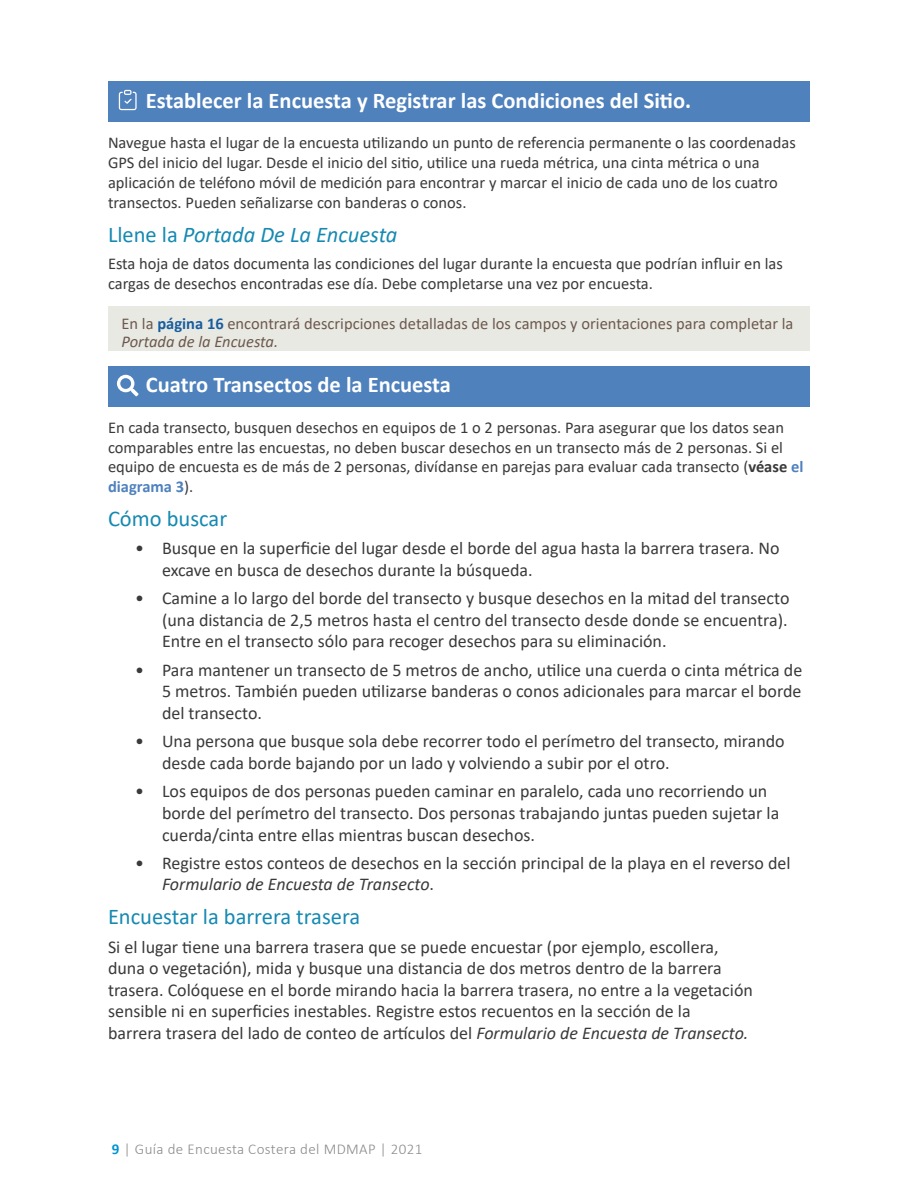
<style>
.page{position:relative;width:918px;height:1188px;background:#fff}
.page>*{position:absolute;margin:0;border:0;box-sizing:border-box;transform-origin:0 0}
.white_bar_subtitle{font:700 22.5px "Calibri";color:#fff}
.Section_subtitle{font:22.5px "Calibri";color:#1589b2}
.Section_subtitle-2{font:italic 22.5px "Calibri";color:#1589b2}
.t1{font:18px/21.6px "Calibri";color:#3a3a3a}
.t2{font:16.5px/20.1px "Calibri";color:#3a3a3a}
.t3{font:16.5px/18px "Calibri";color:#6c594e}
.t4{font:300 15px "Calibri";letter-spacing:.025em;color:#8a8a8a}
.s1{font-style:normal}
.s2{font-weight:700;color:#175d9e}
.s3{font-style:italic}
.s4{font-weight:700}
.s5{font-weight:700;color:#4f81bd}
.s6{font-weight:700;color:#0093d0}
</style>
<div class="page">
<div style="left:108px;top:81px;width:702px;height:41px;background:#4f81bd"></div>
<div style="left:108px;top:306px;width:702px;height:45px;background:#e9e9e3"></div>
<div style="left:108px;top:366px;width:702px;height:40px;background:#4f81bd"></div>
<svg style="left:119px;top:90px;width:18px;height:20px"></svg>
<svg style="left:117px;top:375px;width:22px;height:21px"></svg>
<p class="white_bar_subtitle" style="left:146px;top:84px;width:547px">Establecer la Encuesta y Registrar las Condiciones del Sitio.</p>
<p class="t2" style="left:108px;top:132px;width:689px">Navegue hasta el lugar de la encuesta utilizando un punto de referencia permanente o las coordenadas GPS del inicio del lugar. Desde el inicio del sitio, utilice una rueda métrica, una cinta métrica o una aplicación de teléfono móvil de medición para encontrar y marcar el inicio de cada uno de los cuatro transectos. Pueden señalizarse con banderas o conos.</p>
<p class="Section_subtitle-2" style="left:108px;top:219px;width:291px"><span class="s1">Llene la</span> Portada De La Encuesta</p>
<p class="t2" style="left:108px;top:252px;width:676px;line-height:20.7px">Esta hoja de datos documenta las condiciones del lugar durante la encuesta que podrían influir en las cargas de desechos encontradas ese día. Debe completarse una vez por encuesta.</p>
<p class="t3" style="left:122px;top:314px;width:674px">En la <span class="s2">página 16</span> encontrará descripciones detalladas de los campos y orientaciones para completar la<br><span class="s3">Portada de la Encuesta.</span></p>
<p class="white_bar_subtitle" style="left:146px;top:369px;width:307px">Cuatro Transectos de la Encuesta</p>
<p class="t2" style="left:108px;top:417px;width:697px">En cada transecto, busquen desechos en equipos de 1 o 2 personas. Para asegurar que los datos sean comparables entre las encuestas, no deben buscar desechos en un transecto más de 2 personas. Si el equipo de encuesta es de más de 2 personas, divídanse en parejas para evaluar cada transecto (<span class="s4">véase</span> <span class="s5">el diagrama 3</span>).</p>
<p class="Section_subtitle" style="left:108px;top:503px;width:121px">Cómo buscar</p>
<p class="t1" style="left:162px;top:537px;width:619px;text-indent:-27px">• Busque en la superficie del lugar desde el borde del agua hasta la barrera trasera. No excave en busca de desechos durante la búsqueda.</p>
<p class="t1" style="left:162px;top:587px;width:629px;text-align:justify;text-indent:-27px">• Camine a lo largo del borde del transecto y busque desechos en la mitad del transecto (una distancia de 2,5 metros hasta el centro del transecto desde donde se encuentra).<br>Entre en el transecto sólo para recoger desechos para su eliminación.</p>
<p class="t1" style="left:162px;top:659px;width:642px;text-align:justify;text-indent:-27px">• Para mantener un transecto de 5 metros de ancho, utilice una cuerda o cinta métrica de 5 metros. También pueden utilizarse banderas o conos adicionales para marcar el borde del transecto.</p>
<p class="t1" style="left:162px;top:730px;width:624px;text-indent:-27px">• Una persona que busque sola debe recorrer todo el perímetro del transecto, mirando desde cada borde bajando por un lado y volviendo a subir por el otro.</p>
<p class="t1" style="left:162px;top:780px;width:619px;text-indent:-27px">• Los equipos de dos personas pueden caminar en paralelo, cada uno recorriendo un borde del perímetro del transecto. Dos personas trabajando juntas pueden sujetar la cuerda/cinta entre ellas mientras buscan desechos.</p>
<p class="t1" style="left:162px;top:852px;width:630px;text-indent:-27px">• Registre estos conteos de desechos en la sección principal de la playa en el reverso del<br><span class="s3">Formulario de Encuesta de Transecto</span>.</p>
<p class="Section_subtitle" style="left:108px;top:901px;width:254px">Encuestar la barrera trasera</p>
<p class="t1" style="left:108px;top:935px;width:646px">Si el lugar tiene una barrera trasera que se puede encuestar (por ejemplo, escollera, duna o vegetación), mida y busque una distancia de dos metros dentro de la barrera trasera. Colóquese en el borde mirando hacia la barrera trasera, no entre a la vegetación sensible ni en superficies inestables. Registre estos recuentos en la sección de la<br>barrera trasera del lado de conteo de artículos del <span class="s3">Formulario de Encuesta de Transecto.</span></p>
<p class="t4" style="left:112px;top:1140px;width:312px"><span class="s6">9</span> | Guía de Encuesta Costera del MDMAP | 2021</p>
</div>
